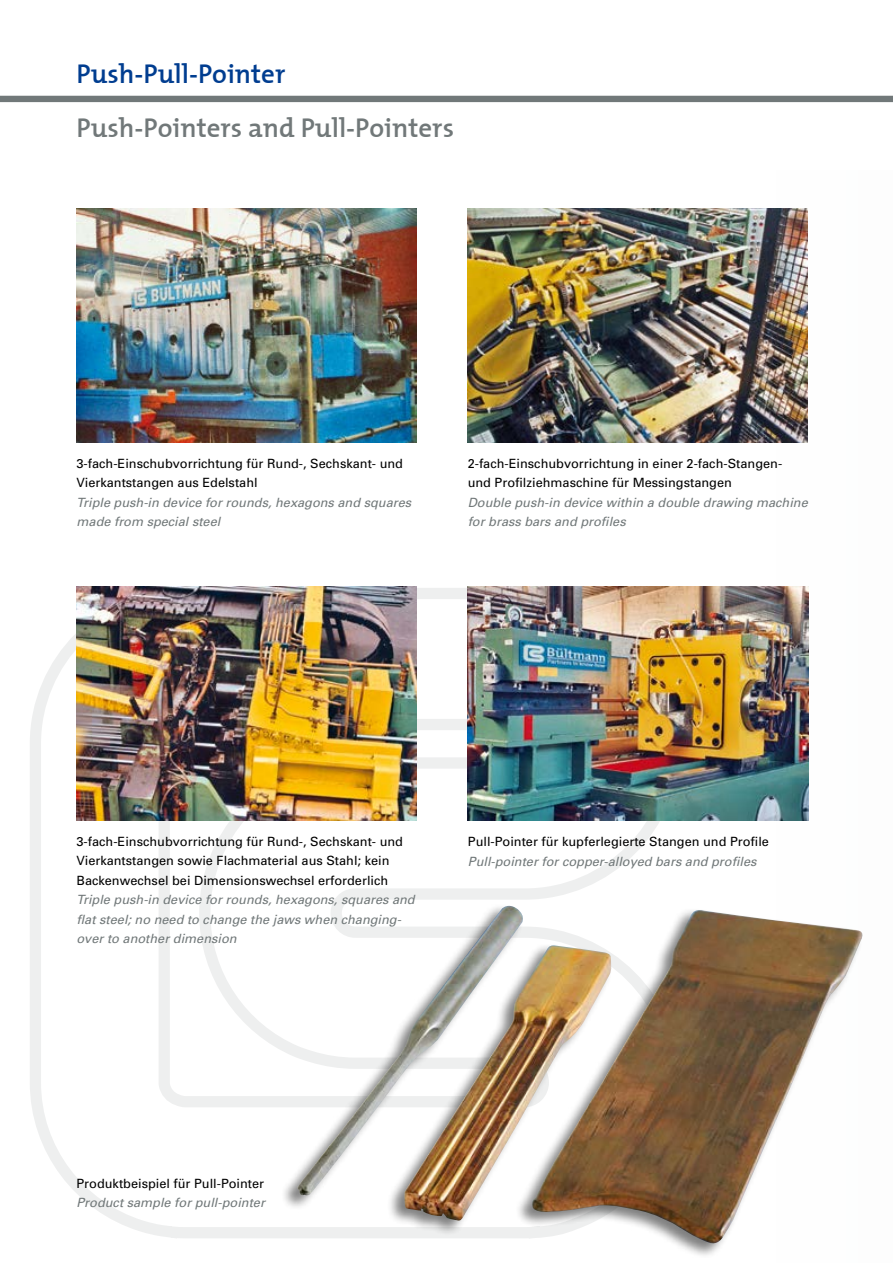
<style>
.page{position:relative;width:893px;height:1263px;background:#fff}
.page>*{position:absolute;margin:0;border:0;box-sizing:border-box;transform-origin:0 0}
.t1{font:27px "The Mix Semi Bold Plain";color:#717879}
.t2{font:27px "The Mix Semi Bold Plain";color:#003d90}
.t3{font:12.75px/19.5px "Univers";color:#000}
.t4{font:italic 12.75px/19.5px "Univers";color:#717879}
</style>
<div class="page">
<div style="left:0;top:96px;width:893px;height:6px;background:#717879"></div>
<svg style="left:30px;top:586px;width:656px;height:652px"></svg>
<img style="left:77px;top:208px;width:340px;height:234px">
<img style="left:77px;top:587px;width:340px;height:234px">
<img style="left:468px;top:208px;width:340px;height:234px">
<img style="left:468px;top:587px;width:340px;height:234px">
<div style="left:279px;top:903px;width:584px;height:355px;background:#000;opacity:.5"></div>
<img style="left:296px;top:906px;width:567px;height:340px">
<h1 class="t2" style="left:77px;top:51px;width:210px">Push-Pull-Pointer</h1>
<h1 class="t1" style="left:77px;top:105px;width:379px">Push-Pointers and Pull-Pointers</h1>
<p class="t3" style="left:77px;top:453px;width:328px">3-fach-Einschubvorrichtung für Rund-, Sechskant- und<br>Vierkantstangen aus Edelstahl</p>
<p class="t4" style="left:77px;top:492px;width:336px">Triple push-in device for rounds, hexagons and squares made from special steel</p>
<p class="t3" style="left:468px;top:453px;width:316px">2-fach-Einschubvorrichtung in einer 2-fach-Stangen&shy;und Profilziehmaschine für Messingstangen</p>
<p class="t4" style="left:468px;top:492px;width:342px">Double push-in device within a double drawing machine for brass bars and profiles</p>
<p class="t3" style="left:77px;top:831px;width:328px">3-fach-Einschubvorrichtung für Rund-, Sechskant- und<br>Vierkantstangen sowie Flachmaterial aus Stahl; kein<br>Backenwechsel bei Dimensionswechsel erforderlich</p>
<p class="t4" style="left:77px;top:890px;width:340px">Triple push-in device for rounds, hexagons, squares and flat steel; no need to change the jaws when changing&shy;over to another dimension</p>
<p class="t3" style="left:468px;top:832px;width:303px">Pull-Pointer für kupferlegierte Stangen und Profile</p>
<p class="t4" style="left:468px;top:851px;width:290px">Pull-pointer for copper-alloyed bars and profiles</p>
<p class="t3" style="left:77px;top:1173px;width:189px">Produktbeispiel für Pull-Pointer</p>
<p class="t4" style="left:77px;top:1193px;width:190px">Product sample for pull-pointer</p>
</div>
